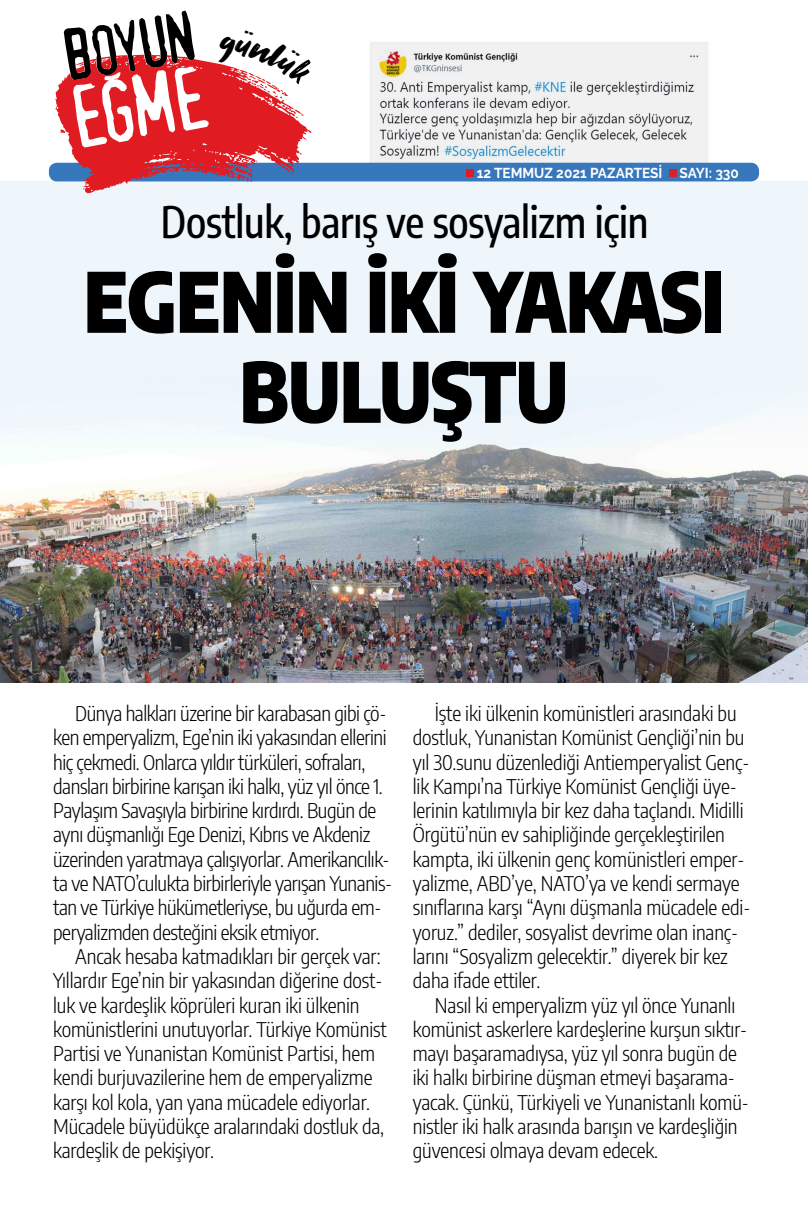
<style>
.page{position:relative;width:808px;height:1212px;background:#fff}
.page>*{position:absolute;margin:0;border:0;box-sizing:border-box;transform-origin:0 0}
.t1{font:900 82.5px/90px "Encode Sans Condensed";letter-spacing:-.005em;color:#000;text-align:center;scale:.95 1}
.t2{font:500 43.5px "Encode Sans Condensed";letter-spacing:-.005em;color:#000;scale:.95 1}
.t3{font:300 20.25px/24.3px "Encode Sans Condensed";letter-spacing:-.005em;color:#000}
.t4{font:700 14.33px "Raleway";color:#fff;scale:.95 1}
</style>
<div class="page">
<div style="left:0;top:181px;width:808px;height:501px;background:#eef5fb"></div>
<img style="left:0;top:424px;width:808px;height:258px">
<div style="left:49px;top:163px;width:710px;height:18px;background:#3777bc;border-radius:8px"></div>
<div style="left:466px;top:169px;width:7px;height:7px;background:#e11b22"></div>
<div style="left:669px;top:169px;width:7px;height:7px;background:#d2232a"></div>
<img style="left:368px;top:42px;width:343px;height:121px">
<svg style="left:55px;top:11px;width:260px;height:182px"></svg>
<p class="t4" style="left:477px;top:165px;width:278px">12 TEMMUZ 2021 PAZARTESİ Sayı: 330</p>
<h2 class="t2" style="left:161px;top:191px;width:515px">Dostluk, barış ve sosyalizm için</h2>
<h1 class="t1" style="left:84px;top:250px;width:675px">EGENİN İKİ YAKASI<br>BULUŞTU</h1>
<p class="t3" style="left:53px;top:700px;width:341px;text-indent:22px">Dünya halkları üzerine bir karabasan gibi çö&shy;ken emperyalizm, Ege’nin iki yakasından ellerini hiç çekmedi. Onlarca yıldır türküleri, sofraları, dansları birbirine karışan iki halkı, yüz yıl önce 1.<br>Paylaşım Savaşıyla birbirine kırdırdı. Bugün de aynı düşmanlığı Ege Denizi, Kıbrıs ve Akdeniz üzerinden yaratmaya çalışıyorlar. Amerikancılık&shy;ta ve NATO’culukta birbirleriyle yarışan Yunanis&shy;tan ve Türkiye hükümetleriyse, bu uğurda em&shy;peryalizmden desteğini eksik etmiyor.</p>
<p class="t3" style="left:53px;top:943px;width:335px;text-indent:22px">Ancak hesaba katmadıkları bir gerçek var:<br>Yıllardır Ege’nin bir yakasından diğerine dost&shy;luk ve kardeşlik köprüleri kuran iki ülkenin komünistlerini unutuyorlar. Türkiye Komünist Partisi ve Yunanistan Komünist Partisi, hem kendi burjuvazilerine hem de emperyalizme karşı kol kola, yan yana mücadele ediyorlar.<br>Mücadele büyüdükçe aralarındaki dostluk da, kardeşlik de pekişiyor.</p>
<p class="t3" style="left:413px;top:700px;width:339px;text-indent:22px">İşte iki ülkenin komünistleri arasındaki bu dostluk, Yunanistan Komünist Gençliği’nin bu yıl 30.sunu düzenlediği Antiemperyalist Genç&shy;lik Kampı’na Türkiye Komünist Gençliği üye&shy;lerinin katılımıyla bir kez daha taçlandı. Midilli Örgütü’nün ev sahipliğinde gerçekleştirilen kampta, iki ülkenin genç komünistleri emper&shy;yalizme, ABD’ye, NATO’ya ve kendi sermaye sınıflarına karşı “Aynı düşmanla mücadele edi&shy;yoruz.” dediler, sosyalist devrime olan inanç&shy;larını “Sosyalizm gelecektir.” diyerek bir kez daha ifade ettiler.</p>
<p class="t3" style="left:413px;top:992px;width:337px;text-indent:22px">Nasıl ki emperyalizm yüz yıl önce Yunanlı komünist askerlere kardeşlerine kurşun sıktır&shy;mayı başaramadıysa, yüz yıl sonra bugün de iki halkı birbirine düşman etmeyi başarama&shy;yacak. Çünkü, Türkiyeli ve Yunanistanlı komü&shy;nistler iki halk arasında barışın ve kardeşliğin güvencesi olmaya devam edecek.</p>
</div>
